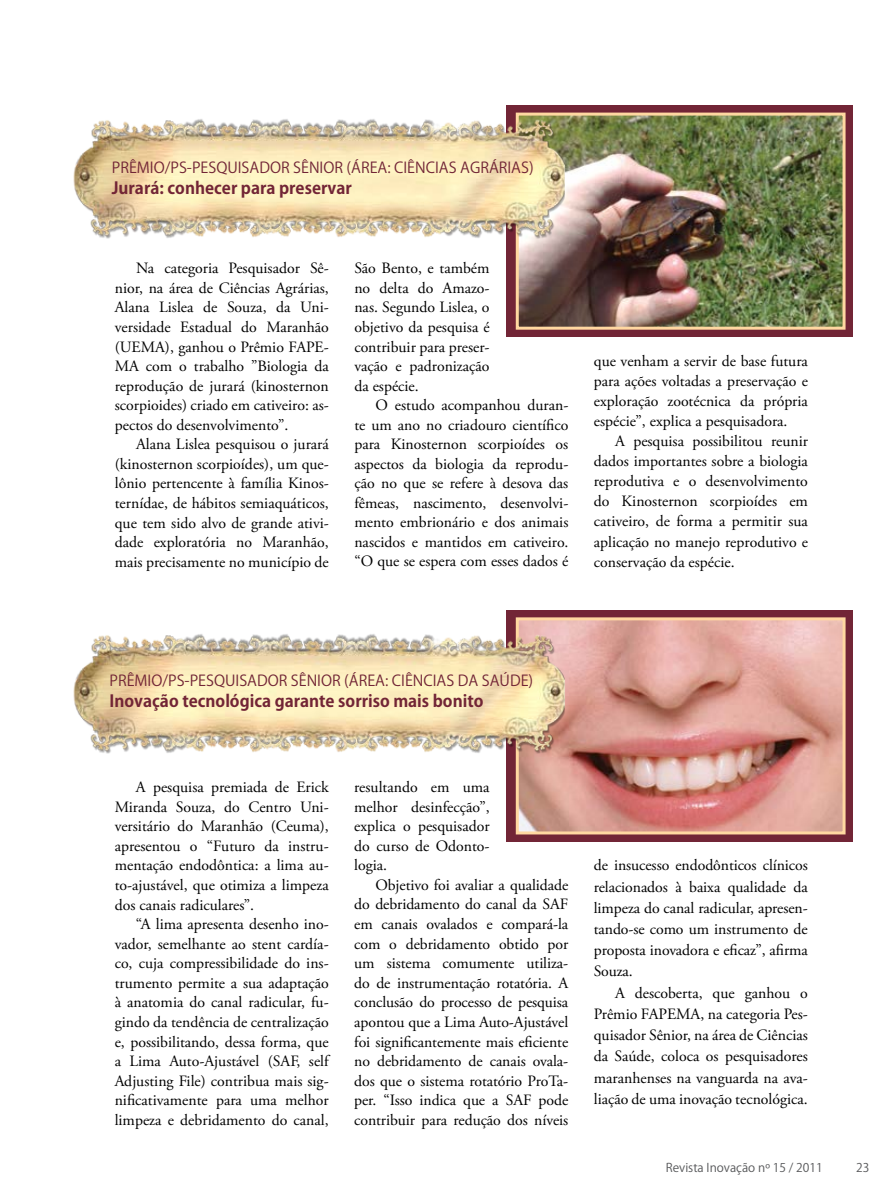
<style>
.page{position:relative;width:893px;height:1191px;background:#fff}
.page>*{position:absolute;margin:0;border:0;box-sizing:border-box;transform-origin:0 0}
.t1{font:700 16.5px "Koz Go Pr 6 N";color:#722536}
.t2{font:15.75px/19.6px "Adobe Garamond Pro";color:#000;text-align:justify}
.t3{font:15px "Koz Go Pr 6 N";color:#722536}
.t4{font:12px "Koz Go Pr 6 N";color:#58595b}
</style>
<div class="page">
<div style="left:507px;top:610px;width:346px;height:232px;background:#722536"></div>
<img style="left:520px;top:621px;width:321px;height:209px">
<div style="left:516px;top:617px;width:329px;height:217px;border:3px solid #ffd8a1"></div>
<img style="left:73px;top:631px;width:531px;height:125px">
<div style="left:507px;top:106px;width:346px;height:231px;background:#722536"></div>
<img style="left:520px;top:117px;width:321px;height:209px">
<div style="left:516px;top:113px;width:329px;height:217px;border:3px solid #ffd8a1"></div>
<img style="left:73px;top:116px;width:531px;height:125px">
<p class="t3" style="left:112px;top:159px;width:423px">PRÊMIO/PS-PESQUISADOR SÊNIOR (ÁREA: CIÊNCIAS AGRÁRIAS)</p>
<p class="t1" style="left:112px;top:178px;width:241px">Jurará: conhecer para preservar</p>
<p class="t2" style="left:115px;top:259px;width:216px;text-indent:21px">Na categoria Pesquisador Sê&shy;nior, na área de Ciências Agrárias, Alana Lislea de Souza, da Uni&shy;versidade Estadual do Maranhão (UEMA), ganhou o Prêmio FAPE-MA com o trabalho ”Biologia da reprodução de jurará (kinosternon scorpioides) criado em cativeiro: as&shy;pectos do desenvolvimento”.</p>
<p class="t2" style="left:115px;top:435px;width:216px;text-indent:21px">Alana Lislea pesquisou o jurará (kinosternon scorpioídes), um que&shy;lônio pertencente à família Kinos&shy;ternídae, de hábitos semiaquáticos, que tem sido alvo de grande ativi&shy;dade exploratória no Maranhão, mais precisamente no município de</p>
<p class="t2" style="left:354px;top:259px;width:137px">São Bento, e também no delta do Amazo&shy;nas. Segundo Lislea, o objetivo da pesquisa é contribuir para preser&shy;vação e padronização da espécie.</p>
<p class="t2" style="left:354px;top:396px;width:216px;text-indent:21px">O estudo acompanhou duran&shy;te um ano no criadouro científico para Kinosternon scorpioídes os aspectos da biologia da reprodu&shy;ção no que se refere à desova das fêmeas, nascimento, desenvolvi&shy;mento embrionário e dos animais nascidos e mantidos em cativeiro. “O que se espera com esses dados é</p>
<p class="t2" style="left:594px;top:351px;width:216px;line-height:20.1px">que venham a servir de base futura para ações voltadas a preservação e exploração zootécnica da própria espécie”, explica a pesquisadora.</p>
<p class="t2" style="left:594px;top:432px;width:216px;line-height:20.1px;text-indent:21px">A pesquisa possibilitou reunir dados importantes sobre a biologia reprodutiva e o desenvolvimento do Kinosternon scorpioídes em cativeiro, de forma a permitir sua aplicação no manejo reprodutivo e conservação da espécie.</p>
<p class="t3" style="left:110px;top:672px;width:425px">PRÊMIO/PS-PESQUISADOR SÊNIOR (ÁREA: CIÊNCIAS DA SAÚDE)</p>
<p class="t1" style="left:110px;top:692px;width:376px">Inovação tecnológica garante sorriso mais bonito</p>
<p class="t2" style="left:115px;top:777px;width:216px;text-indent:21px">A pesquisa premiada de Erick Miranda Souza, do Centro Uni&shy;versitário do Maranhão (Ceuma), apresentou o “Futuro da instru&shy;mentação endodôntica: a lima au&shy;to-ajustável, que otimiza a limpeza dos canais radiculares”.</p>
<p class="t2" style="left:115px;top:915px;width:216px;text-indent:21px">“A lima apresenta desenho ino&shy;vador, semelhante ao stent cardía&shy;co, cuja compressibilidade do ins&shy;trumento permite a sua adaptação à anatomia do canal radicular, fu&shy;gindo da tendência de centralização e, possibilitando, dessa forma, que a Lima Auto-Ajustável (SAF, self Adjusting File) contribua mais sig&shy;nificativamente para uma melhor limpeza e debridamento do canal,</p>
<p class="t2" style="left:354px;top:777px;width:137px">resultando em uma melhor desinfecção”, explica o pesquisador do curso de Odonto&shy;logia.</p>
<p class="t2" style="left:354px;top:875px;width:216px;text-indent:21px">Objetivo foi avaliar a qualidade do debridamento do canal da SAF em canais ovalados e compará-la com o debridamento obtido por um sistema comumente utiliza&shy;do de instrumentação rotatória. A conclusão do processo de pesquisa apontou que a Lima Auto-Ajustável foi significantemente mais eficiente no debridamento de canais ovala&shy;dos que o sistema rotatório ProTa&shy;per. “Isso indica que a SAF pode contribuir para redução dos níveis</p>
<p class="t2" style="left:594px;top:855px;width:216px;line-height:21.1px">de insucesso endodônticos clínicos relacionados à baixa qualidade da limpeza do canal radicular, apresen&shy;tando-se como um instrumento de proposta inovadora e eficaz”, afirma Souza.</p>
<p class="t2" style="left:594px;top:982px;width:216px;line-height:21.1px;text-indent:21px">A descoberta, que ganhou o Prêmio FAPEMA, na categoria Pes&shy;quisador Sênior, na área de Ciências da Saúde, coloca os pesquisadores maranhenses na vanguarda na ava&shy;liação de uma inovação tecnológica.</p>
<p class="t4" style="left:666px;top:1161px;width:158px">Revista Inovação nº 15 / 2011</p>
<p class="t4" style="left:856px;top:1161px;width:15px">23</p>
</div>
